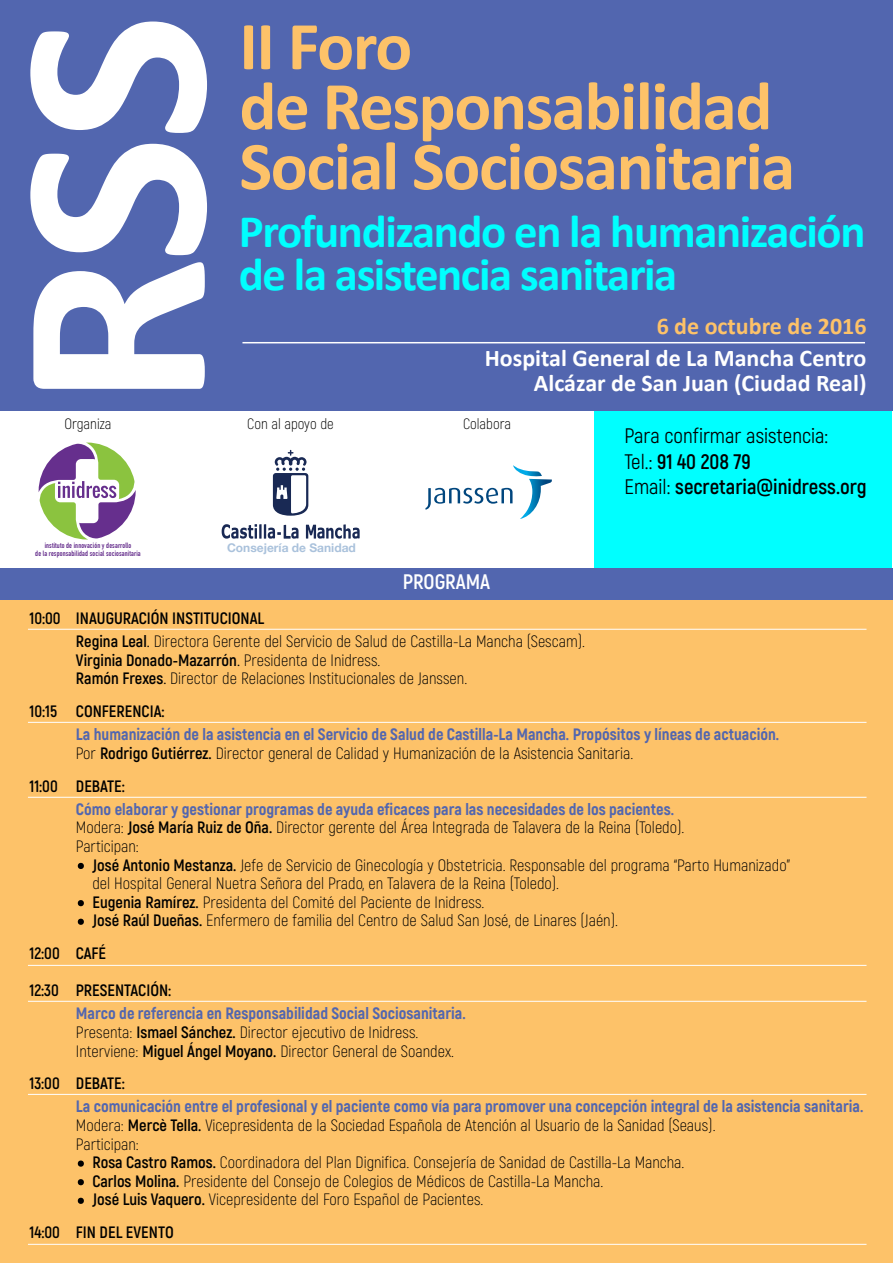
<style>
.page{position:relative;width:893px;height:1263px;background:#fff}
.page>*{position:absolute;margin:0;border:0;box-sizing:border-box;transform-origin:0 0}
.t1{font:700 270px "Calibri";color:#fff}
.t2{font:700 69px/60px "Calibri";letter-spacing:-.02em;color:#fdc269}
.t3{font:700 46.8px/43.2px "Calibri";letter-spacing:-.03em;color:#0ff}
.t4{font:700 24px/25.5px "Calibri";color:#fff;text-align:right}
.t5{font:700 24px "Calibri";color:#fdc269}
.t6{font:21px/25.2px "Akrobat";color:#000}
.t7{font:700 21px "Akrobat";color:#fff}
.t8{font:300 16.5px/18.6px "Akrobat";color:#000}
.t9{font:800 16.5px/18.6px "Akrobat";color:#5266af}
.t10{font:700 16.5px "Akrobat";color:#000}
.t11{font:300 15px "Akrobat";color:#000}
.t12{font:700 12px "Helvetica Neue";color:#aac2dc}
.t13{font:700 7.5px "DIN Condensed";letter-spacing:.02em;color:#662f8d}
.s1{font-weight:700}
.s2{font-weight:400}
.s3{font-weight:300;color:#000}
.s4{font-weight:700;color:#000}
.s5{font-size:54px}
.s6{font-weight:800;color:#5266af}
</style>
<div class="page">
<div style="left:594px;top:388px;width:298px;height:193px;background:#0ff"></div>
<div style="left:0;top:573px;width:893px;height:690px;background:#fdc269"></div>
<div style="left:0;top:568px;width:893px;height:32px;background:#5266af"></div>
<div style="left:0;top:0;width:893px;height:411px;background:#5266af"></div>
<svg style="left:306px;top:524px;width:54px;height:15px"></svg>
<svg style="left:222px;top:524px;width:77px;height:15px"></svg>
<svg style="left:273px;top:450px;width:35px;height:66px"></svg>
<svg style="left:39px;top:442px;width:97px;height:97px"></svg>
<svg style="left:425px;top:465px;width:127px;height:54px"></svg>
<hr style="left:242px;top:342px;width:623px;height:1px;background:#fff">
<hr style="left:28px;top:629px;width:838px;height:1px;background:#fff">
<hr style="left:28px;top:797px;width:838px;height:1px;background:#fff">
<hr style="left:28px;top:965px;width:838px;height:1px;background:#fff">
<hr style="left:28px;top:1001px;width:838px;height:1px;background:#fff">
<hr style="left:28px;top:1094px;width:838px;height:1px;background:#fff">
<hr style="left:28px;top:1244px;width:838px;height:1px;background:#fff">
<hr style="left:28px;top:722px;width:838px;height:1px;background:#fff">
<h1 class="t1" style="left:-58px;top:407px;width:395px;rotate:-90deg">RSS</h1>
<h2 class="t2" style="left:239px;top:16px;width:557px">II Foro<br>de Responsabilidad<br>Social Sociosanitaria</h2>
<h3 class="t3" style="left:239px;top:209px;width:628px">Profundizando en la humanización de la asistencia sanitaria</h3>
<h3 class="t5" style="left:657px;top:311px;width:211px">6 de octubre de 2016</h3>
<h3 class="t4" style="left:485px;top:345px;width:383px">Hospital General de La Mancha Centro<br>Alcázar de San Juan (Ciudad Real)</h3>
<p class="t11" style="left:64px;top:415px;width:49px">Organiza</p>
<p class="t11" style="left:247px;top:415px;width:88px">Con al apoyo de</p>
<p class="t11" style="left:463px;top:415px;width:49px">Colabora</p>
<p class="t13" style="left:45px;top:541px;width:88px">instituto de innovación y desarrollo</p>
<p class="t12" style="left:227px;top:538px;width:130px">Consejería de Sanidad</p>
<p class="t13" style="left:35px;top:549px;width:107px">de la responsabilidad social sociosanitaria</p>
<p class="t7" style="left:403px;top:569px;width:89px">PROGRAMA</p>
<p class="t6" style="left:625px;top:423px;width:244px">Para confirmar asistencia:<br>Tel.: <span class="s1">91 40 208 79<br></span>Email: <span class="s1">secretaria@inidress.org</span></p>
<p class="t8" style="left:76px;top:607px;width:511px;line-height:23.1px;text-indent:-46px"><span class="s1">10:00 INAUGURACIÓN INSTITUCIONAL<br>Regina Leal</span><span class="s2">.</span> Directora Gerente del Servicio de Salud de Castilla-La Mancha (Sescam).</p>
<p class="t8" style="left:76px;top:651px;width:393px"><span class="s1">Virginia Donado-Mazarrón</span><span class="s2">.</span> Presidenta de Inidress.<br><span class="s1">Ramón Frexes</span><span class="s2">.</span> Director de Relaciones Institucionales de Janssen.</p>
<p class="t10" style="left:29px;top:701px;width:137px">10:15 CONFERENCIA:</p>
<p class="t9" style="left:76px;top:725px;width:705px">La humanización de la asistencia en el Servicio de Salud de Castilla-La Mancha. Propósitos y líneas de actuación.<br><span class="s3">Por</span> <span class="s4">Rodrigo Gutiérrez.</span> <span class="s3">Director general de Calidad y Humanización de la Asistencia Sanitaria.</span></p>
<p class="t10" style="left:29px;top:775px;width:97px">11:00 DEBATE:</p>
<p class="t9" style="left:76px;top:799px;width:610px">Cómo elaborar y gestionar programas de ayuda eficaces para las necesidades de los pacientes.<br><span class="s3">Modera:</span> <span class="s4">José María Ruiz de Oña.</span> <span class="s3">Director gerente del Área Integrada de Talavera de la Reina (Toledo).<br>Participan:</span></p>
<p class="t8" style="left:92px;top:855px;width:699px;text-indent:-16px"><span class="s5">•</span> <span class="s1">José Antonio Mestanza.</span> Jefe de Servicio de Ginecología y Obstetricia. Responsable del programa “Parto Humanizado” del Hospital General Nuetra Señora del Prado, en Talavera de la Reina (Toledo).</p>
<p class="t8" style="left:76px;top:892px;width:410px"><span class="s5">•</span> <span class="s1">Eugenia Ramírez.</span> Presidenta del Comité del Paciente de Inidress.</p>
<p class="t8" style="left:29px;top:904px;width:590px;line-height:32.7px;text-indent:46px"><span class="s5">•</span> <span class="s1">José Raúl Dueñas.</span> Enfermero de familia del Centro de Salud San José, de Linares (Jaén).<br><span class="s1">12:00 CAFÉ</span></p>
<p class="t10" style="left:29px;top:980px;width:143px">12:30 PRESENTACIÓN:</p>
<p class="t8" style="left:76px;top:1004px;width:391px"><span class="s6">Marco de referencia en Responsabilidad Social Sociosanitaria.<br></span>Presenta: <span class="s1">Ismael Sánchez.</span> Director ejecutivo de Inidress.<br>Interviene: <span class="s1">Miguel Ángel Moyano.</span> Director General de Soandex.</p>
<p class="t10" style="left:29px;top:1073px;width:97px">13:00 DEBATE:</p>
<p class="t9" style="left:76px;top:1097px;width:789px">La comunicación entre el profesional y el paciente como vía para promover una concepción integral de la asistencia sanitaria.<br><span class="s3">Modera:</span> <span class="s4">Mercè Tella.</span> <span class="s3">Vicepresidenta de la Sociedad Española de Atención al Usuario de la Sanidad (Seaus).<br>Participan:</span></p>
<p class="t8" style="left:76px;top:1153px;width:610px"><span class="s5">•</span> <span class="s1">Rosa Castro Ramos.</span> Coordinadora del Plan Dignifica. Consejería de Sanidad de Castilla-La Mancha.</p>
<p class="t8" style="left:76px;top:1171px;width:529px"><span class="s5">•</span> <span class="s1">Carlos Molina.</span> Presidente del Consejo de Colegios de Médicos de Castilla-La Mancha.</p>
<p class="t8" style="left:29px;top:1183px;width:455px;line-height:32.7px;text-indent:46px"><span class="s5">•</span> <span class="s1">José Luis Vaquero.</span> Vicepresidente del Foro Español de Pacientes.<br><span class="s1">14:00 FIN DEL EVENTO</span></p>
</div>
